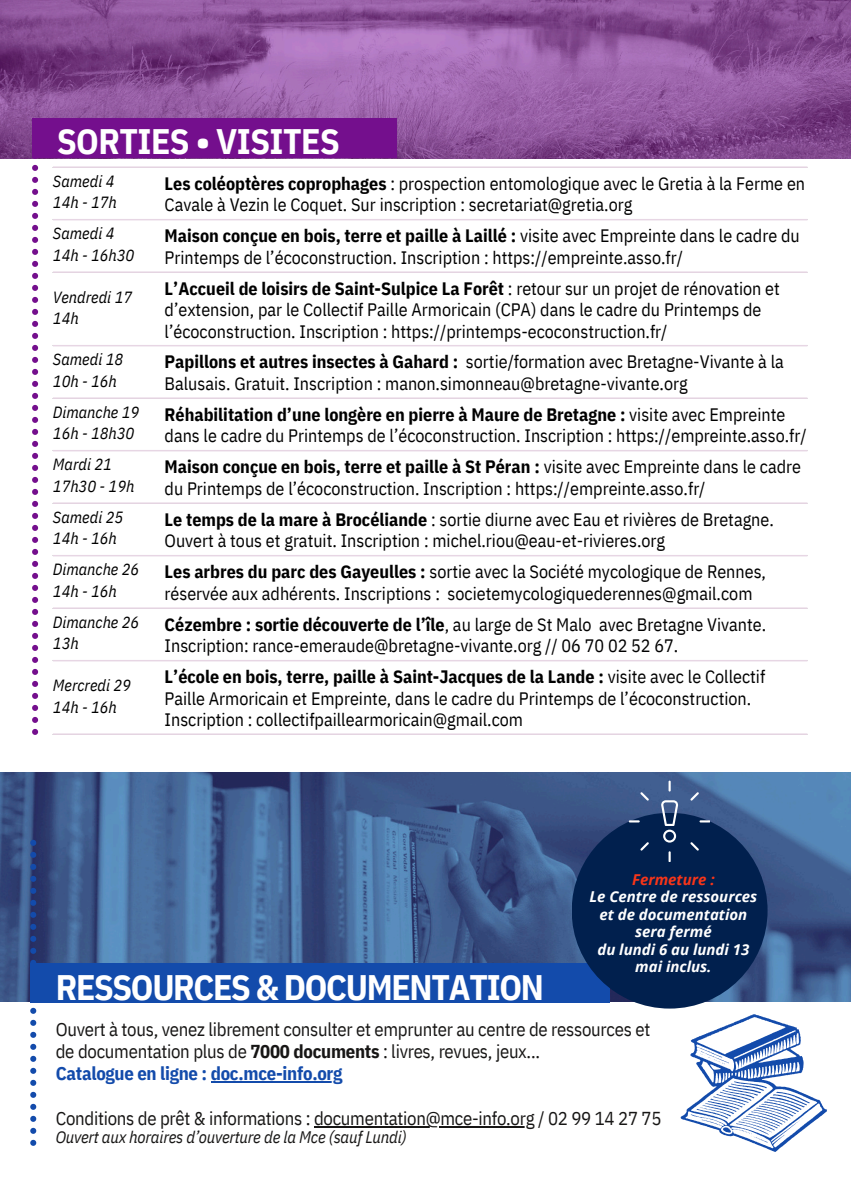
<style>
.page{position:relative;width:851px;height:1191px;background:#fff}
.page>*{position:absolute;margin:0;border:0;box-sizing:border-box;transform-origin:0 0}
.t1{font:700 35.4px "IBM Plex Sans Cond";letter-spacing:-.035em;color:#fff}
.t2{font:700 35.4px "IBM Plex Sans Cond";letter-spacing:-.015em;color:#fff}
.t3{font:18.6px/22.2px "IBM Plex Sans Cond";letter-spacing:-.015em;color:#171615}
.t4{font:18px/21.6px "IBM Plex Sans Cond";color:#000}
.t5{font:italic 16.8px "IBM Plex Sans Cond";letter-spacing:-.015em;color:#171615}
.t6{font:italic 16.2px "IBM Plex Sans Cond";color:#000}
.t7{font:italic 700 15px/17.4px "Open Sans";color:#fff;text-align:center}
.t8{font:italic 700 15px "Open Sans";color:#f83519}
.s1{font-weight:700}
.s2{font-weight:700;color:#134bab}
</style>
<div class="page">
<hr style="left:53px;top:166px;width:754px;height:2px;background:#e7d6e4">
<hr style="left:53px;top:219px;width:754px;height:1px;background:#e7d6e4">
<hr style="left:53px;top:271px;width:754px;height:2px;background:#e7d6e4">
<hr style="left:53px;top:345px;width:754px;height:1px;background:#e7d6e4">
<hr style="left:53px;top:397px;width:754px;height:2px;background:#e7d6e4">
<hr style="left:53px;top:450px;width:754px;height:1px;background:#e7d6e4">
<hr style="left:53px;top:502px;width:754px;height:2px;background:#e7d6e4">
<hr style="left:53px;top:555px;width:754px;height:1px;background:#e7d6e4">
<hr style="left:53px;top:607px;width:754px;height:2px;background:#e7d6e4">
<hr style="left:53px;top:660px;width:754px;height:1px;background:#e7d6e4">
<hr style="left:53px;top:733px;width:754px;height:2px;background:#e7d6e4">
<img style="left:0;top:0;width:850px;height:158px">
<div style="left:32px;top:119px;width:364px;height:39px;background:#740f8d"></div>
<svg style="left:32px;top:158px;width:6px;height:577px"></svg>
<img style="left:0;top:772px;width:850px;height:230px">
<div style="left:30px;top:963px;width:579px;height:39px;background:#134bab"></div>
<svg style="left:30px;top:840px;width:6px;height:306px"></svg>
<svg style="left:680px;top:1014px;width:147px;height:138px"></svg>
<div style="left:571px;top:813px;width:196px;height:196px;background:#01204e;border-radius:50%"></div>
<svg style="left:661px;top:800px;width:17px;height:43px"></svg>
<svg style="left:668px;top:781px;width:2px;height:11px"></svg>
<svg style="left:668px;top:851px;width:2px;height:11px"></svg>
<svg style="left:699px;top:820px;width:10px;height:3px"></svg>
<svg style="left:628px;top:820px;width:11px;height:3px"></svg>
<svg style="left:690px;top:842px;width:9px;height:9px"></svg>
<svg style="left:640px;top:792px;width:9px;height:9px"></svg>
<svg style="left:640px;top:842px;width:9px;height:9px"></svg>
<svg style="left:690px;top:792px;width:9px;height:9px"></svg>
<hr style="left:211px;top:1082px;width:131px;height:1px;background:#134bab">
<hr style="left:314px;top:1126px;width:220px;height:2px;background:#171615">
<p class="t2" style="left:57px;top:117px;width:284px">SORTIES • VISITES</p>
<p class="t6" style="left:53px;top:170px;width:63px">Samedi 4</p>
<h1 class="t6" style="left:53px;top:192px;width:65px">14h - 17h</h1>
<p class="t6" style="left:53px;top:223px;width:63px">Samedi 4</p>
<p class="t6" style="left:53px;top:244px;width:83px">14h - 16h30</p>
<p class="t6" style="left:53px;top:286px;width:81px">Vendredi 17</p>
<p class="t6" style="left:53px;top:308px;width:27px">14h</p>
<p class="t6" style="left:53px;top:349px;width:72px">Samedi 18</p>
<p class="t6" style="left:53px;top:370px;width:65px">10h - 16h</p>
<p class="t6" style="left:53px;top:401px;width:88px">Dimanche 19</p>
<p class="t6" style="left:53px;top:423px;width:83px">16h - 18h30</p>
<p class="t6" style="left:53px;top:454px;width:61px">Mardi 21</p>
<p class="t6" style="left:53px;top:475px;width:83px">17h30 - 19h</p>
<p class="t6" style="left:53px;top:506px;width:72px">Samedi 25</p>
<p class="t6" style="left:53px;top:528px;width:65px">14h - 16h</p>
<p class="t6" style="left:53px;top:559px;width:88px">Dimanche 26</p>
<p class="t6" style="left:53px;top:580px;width:65px">14h - 16h</p>
<p class="t6" style="left:53px;top:611px;width:88px">Dimanche 26</p>
<p class="t6" style="left:53px;top:633px;width:27px">13h</p>
<p class="t6" style="left:53px;top:675px;width:80px">Mercredi 29</p>
<p class="t6" style="left:53px;top:696px;width:65px">14h - 16h</p>
<p class="t4" style="left:164px;top:172px;width:642px"><span class="s1">Les coléoptères coprophages</span> : prospection entomologique avec le Gretia à la Ferme en<br>Cavale à Vezin le Coquet. Sur inscription : secretariat@gretia.org</p>
<p class="t4" style="left:164px;top:224px;width:636px"><span class="s1">Maison conçue en bois, terre et paille à Laillé :</span> visite avec Empreinte dans le cadre du<br>Printemps de l’écoconstruction. Inscription : https://empreinte.asso.fr/</p>
<p class="t4" style="left:164px;top:277px;width:616px"><span class="s1">L’Accueil de loisirs de Saint-Sulpice La Forêt</span> : retour sur un projet de rénovation et d’extension, par le Collectif Paille Armoricain (CPA) dans le cadre du Printemps de l’écoconstruction. Inscription : https://printemps-ecoconstruction.fr/</p>
<p class="t4" style="left:164px;top:350px;width:620px"><span class="s1">Papillons et autres insectes à Gahard :</span> sortie/formation avec Bretagne-Vivante à la<br>Balusais. Gratuit. Inscription : manon.simonneau@bretagne-vivante.org</p>
<p class="t4" style="left:164px;top:403px;width:643px"><span class="s1">Réhabilitation d’une longère en pierre à Maure de Bretagne :</span> visite avec Empreinte dans le cadre du Printemps de l’écoconstruction. Inscription : https://empreinte.asso.fr/</p>
<p class="t4" style="left:164px;top:455px;width:638px"><span class="s1">Maison conçue en bois, terre et paille à St Péran :</span> visite avec Empreinte dans le cadre du Printemps de l’écoconstruction. Inscription : https://empreinte.asso.fr/</p>
<p class="t4" style="left:164px;top:508px;width:610px"><span class="s1">Le temps de la mare à Brocéliande</span> : sortie diurne avec Eau et rivières de Bretagne.<br>Ouvert à tous et gratuit. Inscription : michel.riou@eau-et-rivieres.org</p>
<p class="t4" style="left:164px;top:560px;width:603px"><span class="s1">Les arbres du parc des Gayeulles :</span> sortie avec la Société mycologique de Rennes, réservée aux adhérents. Inscriptions : societemycologiquederennes@gmail.com</p>
<p class="t4" style="left:164px;top:613px;width:603px"><span class="s1">Cézembre : sortie découverte de l’île</span>, au large de St Malo avec Bretagne Vivante.<br>Inscription: rance-emeraude@bretagne-vivante.org // 06 70 02 52 67.</p>
<p class="t4" style="left:164px;top:665px;width:602px"><span class="s1">L’école en bois, terre, paille à Saint-Jacques de la Lande :</span> visite avec le Collectif<br>Paille Armoricain et Empreinte, dans le cadre du Printemps de l’écoconstruction.<br>Inscription : collectifpaillearmoricain@gmail.com</p>
<h1 class="t8" style="left:632px;top:869px;width:84px">Fermeture :</h1>
<p class="t7" style="left:589px;top:888px;width:169px">Le Centre de ressources et de documentation sera fermé</p>
<h2 class="t7" style="left:597px;top:940px;width:153px">du lundi 6 au lundi 13 mai inclus.</h2>
<p class="t1" style="left:56px;top:964px;width:489px">RESSOURCES &amp; DOCUMENTATION</p>
<p class="t3" style="left:56px;top:1018px;width:596px">Ouvert à tous, venez librement consulter et emprunter au centre de ressources et de documentation plus de <span class="s1">7000 documents</span> : livres, revues, jeux...<br><span class="s2">Catalogue en ligne : doc.mce-info.org</span></p>
<p class="t3" style="left:56px;top:1107px;width:607px">Conditions de prêt &amp; informations : documentation@mce-info.org / 02 99 14 27 75</p>
<p class="t5" style="left:56px;top:1126px;width:352px">Ouvert aux horaires d’ouverture de la Mce (sauf Lundi)</p>
</div>
